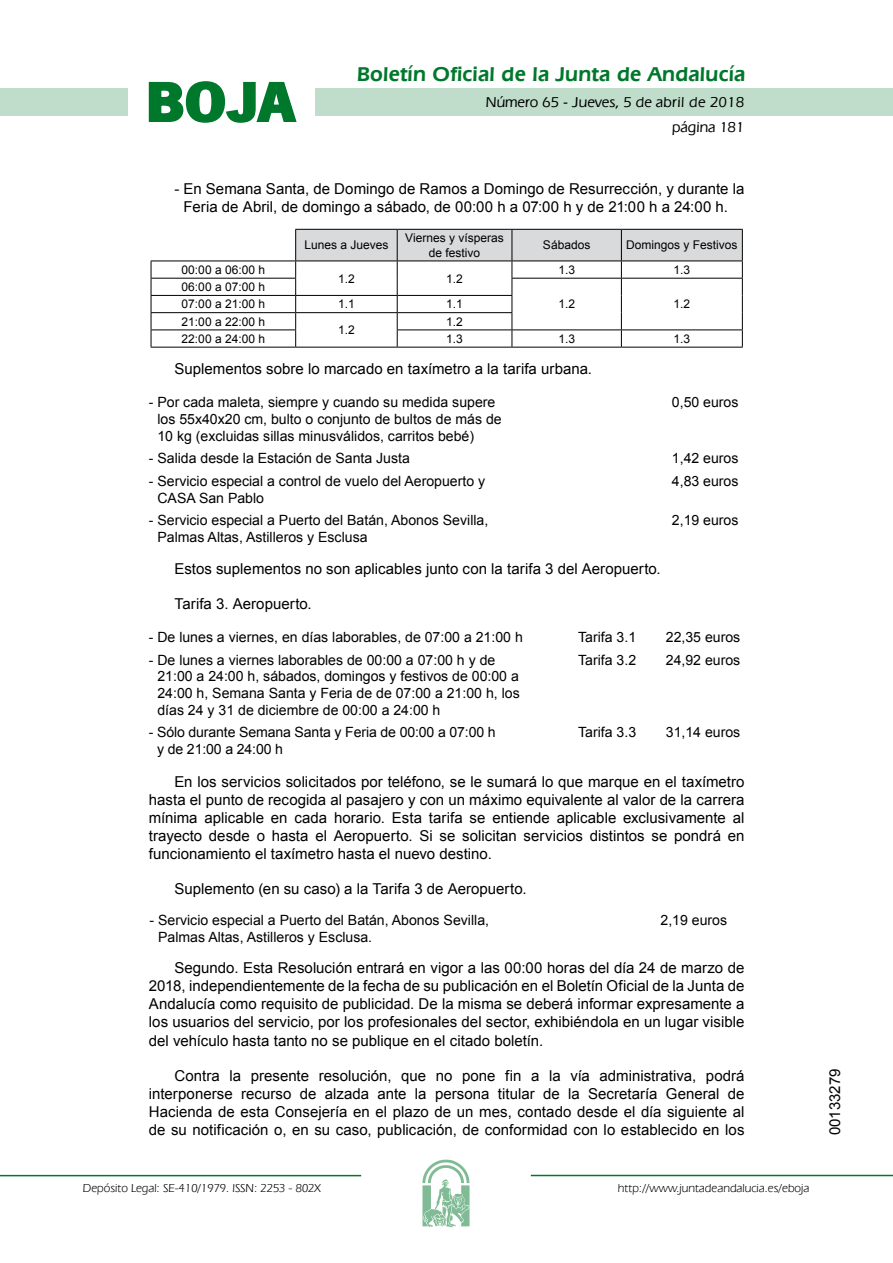
<style>
.page{position:relative;width:893px;height:1263px;background:#fff}
.page>*{position:absolute;margin:0;border:0;box-sizing:border-box;transform-origin:0 0}
.t1{font:700 57.75px "News Got T";color:#00782c;scale:1.14 1}
.t2{font:600 21px "Eras IT Cby BT";letter-spacing:.01em;color:#00782c}
.t3{font:15px/18.1px "Arial";color:#000;text-align:justify}
.t4{font:500 15px/24.5px "Eras IT Cby BT";color:#000;text-align:right}
.t5{font:14.1px/17px "Arial";color:#000}
.t6{font:12px/14.4px "Arial";color:#000;text-align:center}
.t7{font:12px "Eras IT Cby BT";color:#000}
</style>
<div class="page">
<div style="left:315px;top:88px;width:577px;height:28px;background:#bfddca"></div>
<div style="left:0;top:88px;width:128px;height:28px;background:#bfddca"></div>
<hr style="left:0;top:1175px;width:361px;height:1px;background:#00782c">
<svg style="left:422px;top:1159px;width:47px;height:68px"></svg>
<hr style="left:531px;top:1175px;width:361px;height:1px;background:#00782c">
<svg style="left:148px;top:81px;width:149px;height:42px"></svg>
<hr style="left:151px;top:278px;width:145px;height:1px;background:#000">
<hr style="left:151px;top:295px;width:145px;height:1px;background:#000">
<hr style="left:151px;top:312px;width:145px;height:1px;background:#000">
<hr style="left:151px;top:330px;width:145px;height:1px;background:#000">
<svg style="left:151px;top:262px;width:1px;height:85px"></svg>
<svg style="left:295px;top:229px;width:448px;height:118px"></svg>
<hr style="left:151px;top:347px;width:145px;height:1px;background:#000">
<hr style="left:296px;top:347px;width:101px;height:1px;background:#000">
<hr style="left:397px;top:347px;width:115px;height:1px;background:#000">
<hr style="left:512px;top:347px;width:109px;height:1px;background:#000">
<hr style="left:621px;top:347px;width:121px;height:1px;background:#000">
<hr style="left:295px;top:230px;width:1px;height:31px;background:#000">
<hr style="left:151px;top:261px;width:145px;height:1px;background:#000">
<h1 class="t1" style="left:145px;top:68px;width:133px">BOJA</h1>
<h2 class="t2" style="left:357px;top:62px;width:390px">Boletín Oficial de la Junta de Andalucía</h2>
<p class="t4" style="left:486px;top:90px;width:260px">Número 65 - Jueves, 5 de abril de 2018 página 181</p>
<p class="t3" style="left:174px;top:180px;width:571px;text-align:center">- En Semana Santa, de Domingo de Ramos a Domingo de Resurrección, y durante la<br>Feria de Abril, de domingo a sábado, de 00:00 h a 07:00 h y de 21:00 h a 24:00 h.</p>
<p class="t6" style="left:304px;top:238px;width:86px">Lunes a Jueves</p>
<p class="t6" style="left:405px;top:231px;width:100px">Viernes y vísperas de festivo</p>
<p class="t6" style="left:543px;top:238px;width:49px">Sábados</p>
<p class="t6" style="left:626px;top:238px;width:113px">Domingos y Festivos</p>
<p class="t6" style="left:182px;top:263px;width:85px">00:00 a 06:00 h</p>
<p class="t6" style="left:338px;top:271px;width:18px">1.2</p>
<p class="t6" style="left:446px;top:271px;width:18px">1.2</p>
<p class="t6" style="left:558px;top:263px;width:18px">1.3</p>
<p class="t6" style="left:673px;top:263px;width:18px">1.3</p>
<p class="t6" style="left:182px;top:278px;width:85px;line-height:17.2px;text-align:left">06:00 a 07:00 h<br>07:00 a 21:00 h</p>
<p class="t6" style="left:338px;top:297px;width:18px">1.1</p>
<p class="t6" style="left:446px;top:297px;width:18px">1.1</p>
<p class="t6" style="left:558px;top:297px;width:18px">1.2</p>
<p class="t6" style="left:673px;top:297px;width:18px">1.2</p>
<p class="t6" style="left:182px;top:314px;width:85px">21:00 a 22:00 h</p>
<p class="t6" style="left:446px;top:314px;width:18px">1.2</p>
<p class="t6" style="left:338px;top:323px;width:18px">1.2</p>
<p class="t6" style="left:182px;top:332px;width:85px">22:00 a 24:00 h</p>
<p class="t6" style="left:446px;top:332px;width:18px">1.3</p>
<p class="t6" style="left:558px;top:332px;width:18px">1.3</p>
<p class="t6" style="left:673px;top:332px;width:18px">1.3</p>
<p class="t3" style="left:174px;top:360px;width:419px">Suplementos sobre lo marcado en taxímetro a la tarifa urbana.</p>
<p class="t5" style="left:157px;top:394px;width:346px;text-indent:-9px">- Por cada maleta, siempre y cuando su medida supere los 55x40x20 cm, bulto o conjunto de bultos de más de<br>10 kg (excluidas sillas minusválidos, carritos bebé)</p>
<p class="t5" style="left:672px;top:394px;width:68px">0,50 euros</p>
<p class="t5" style="left:149px;top:450px;width:262px">- Salida desde la Estación de Santa Justa</p>
<p class="t5" style="left:672px;top:450px;width:68px">1,42 euros</p>
<p class="t5" style="left:157px;top:472px;width:329px;text-indent:-9px">- Servicio especial a control de vuelo del Aeropuerto y<br>CASA San Pablo</p>
<p class="t5" style="left:672px;top:472px;width:68px">4,83 euros</p>
<p class="t5" style="left:157px;top:511px;width:332px;text-indent:-9px">- Servicio especial a Puerto del Batán, Abonos Sevilla,<br>Palmas Altas, Astilleros y Esclusa</p>
<p class="t5" style="left:672px;top:512px;width:68px">2,19 euros</p>
<p class="t3" style="left:174px;top:560px;width:488px">Estos suplementos no son aplicables junto con la tarifa 3 del Aeropuerto.</p>
<p class="t3" style="left:174px;top:595px;width:139px">Tarifa 3. Aeropuerto.</p>
<p class="t5" style="left:149px;top:629px;width:375px">- De lunes a viernes, en días laborables, de 07:00 a 21:00 h</p>
<p class="t5" style="left:578px;top:629px;width:59px">Tarifa 3.1</p>
<p class="t5" style="left:665px;top:629px;width:76px">22,35 euros</p>
<p class="t5" style="left:157px;top:651px;width:364px;text-indent:-9px">- De lunes a viernes laborables de 00:00 a 07:00 h y de 21:00 a 24:00 h, sábados, domingos y festivos de 00:00 a 24:00 h, Semana Santa y Feria de de 07:00 a 21:00 h, los días 24 y 31 de diciembre de 00:00 a 24:00 h</p>
<p class="t5" style="left:578px;top:651px;width:59px">Tarifa 3.2</p>
<p class="t5" style="left:665px;top:651px;width:76px">24,92 euros</p>
<p class="t5" style="left:157px;top:724px;width:340px;text-indent:-8px">- Sólo durante Semana Santa y Feria de 00:00 a 07:00 h y de 21:00 a 24:00 h</p>
<p class="t5" style="left:578px;top:724px;width:59px">Tarifa 3.3</p>
<p class="t5" style="left:665px;top:724px;width:76px">31,14 euros</p>
<p class="t3" style="left:149px;top:773px;width:597px;text-indent:26px">En los servicios solicitados por teléfono, se le sumará lo que marque en el taxímetro hasta el punto de recogida al pasajero y con un máximo equivalente al valor de la carrera mínima aplicable en cada horario. Esta tarifa se entiende aplicable exclusivamente al trayecto desde o hasta el Aeropuerto. Si se solicitan servicios distintos se pondrá en funcionamiento el taxímetro hasta el nuevo destino.</p>
<p class="t3" style="left:174px;top:880px;width:353px">Suplemento (en su caso) a la Tarifa 3 de Aeropuerto.</p>
<p class="t5" style="left:158px;top:912px;width:332px;text-indent:-9px">- Servicio especial a Puerto del Batán, Abonos Sevilla,<br>Palmas Altas, Astilleros y Esclusa.</p>
<p class="t5" style="left:660px;top:912px;width:68px">2,19 euros</p>
<p class="t3" style="left:149px;top:959px;width:597px;text-indent:26px">Segundo. Esta Resolución entrará en vigor a las 00:00 horas del día 24 de marzo de 2018, independientemente de la fecha de su publicación en el Boletín Oficial de la Junta de Andalucía como requisito de publicidad. De la misma se deberá informar expresamente a los usuarios del servicio, por los profesionales del sector, exhibiéndola en un lugar visible del vehículo hasta tanto no se publique en el citado boletín.</p>
<p class="t3" style="left:149px;top:1067px;width:597px;text-indent:26px">Contra la presente resolución, que no pone fin a la vía administrativa, podrá interponerse recurso de alzada ante la persona titular de la Secretaría General de Hacienda de esta Consejería en el plazo de un mes, contado desde el día siguiente al de su notificación o, en su caso, publicación, de conformidad con lo establecido en los</p>
<p class="t3" style="left:826px;top:1135px;width:68px;rotate:-90deg">00133279</p>
<p class="t7" style="left:83px;top:1181px;width:239px">Depósito Legal: SE-410/1979. ISSN: 2253 - 802X</p>
<p class="t7" style="left:618px;top:1181px;width:193px">http://www.juntadeandalucia.es/eboja</p>
</div>
